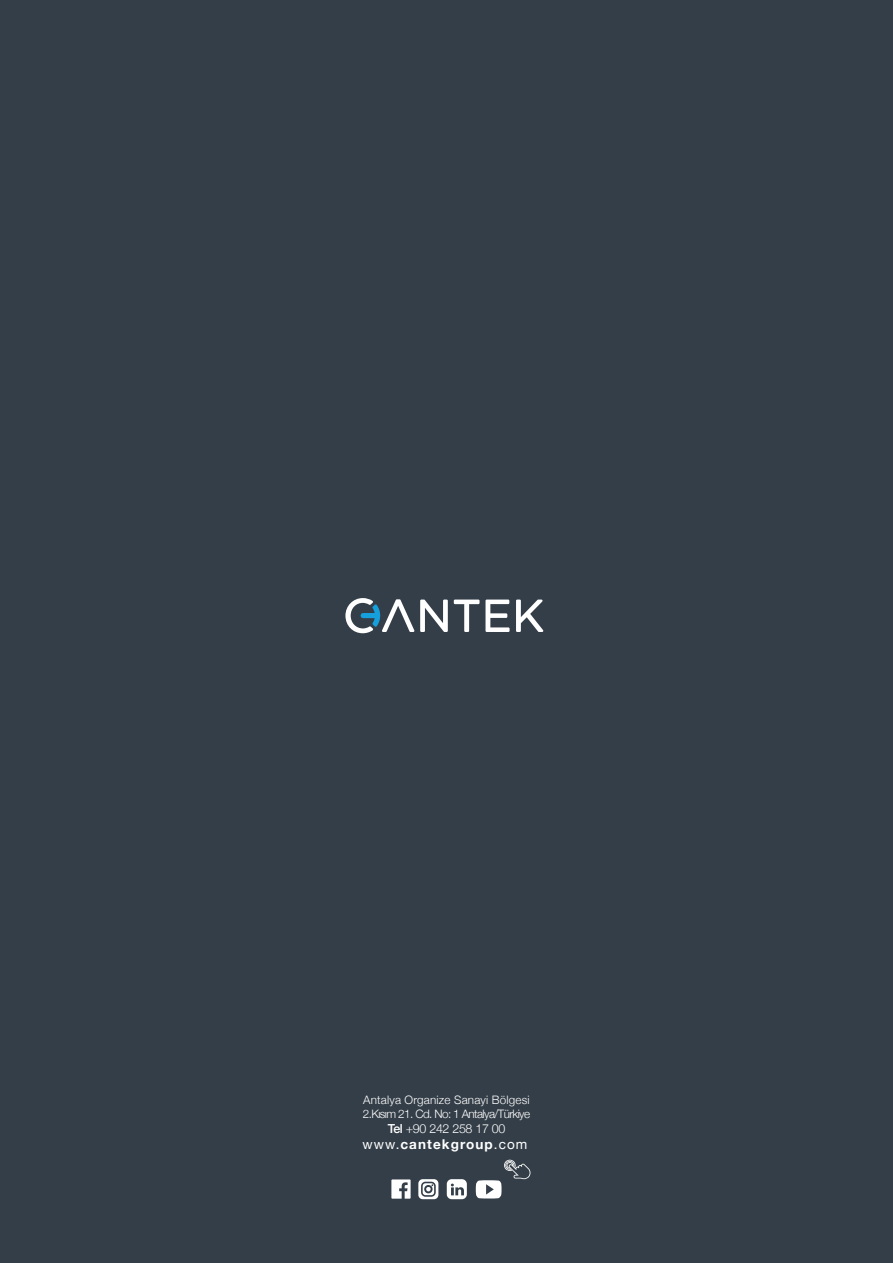
<style>
.page{position:relative;width:893px;height:1263px;background:#343e48}
.page>*{position:absolute;margin:0;border:0;box-sizing:border-box;transform-origin:0 0}
.t1{font:700 13.5px "Helvetica Neue";letter-spacing:.08em;color:#fff}
.t2{font:300 12.45px "Helvetica Neue";letter-spacing:-.025em;color:#fff}
.t3{font:300 11.7px/14px "Helvetica Neue";letter-spacing:.015em;color:#fff}
.s1{font-weight:500}
.s2{font-weight:400}
</style>
<div class="page">
<svg style="left:420px;top:599px;width:28px;height:33px"></svg>
<svg style="left:454px;top:599px;width:56px;height:33px"></svg>
<svg style="left:516px;top:599px;width:27px;height:33px"></svg>
<svg style="left:345px;top:598px;width:69px;height:35px"></svg>
<svg style="left:391px;top:1179px;width:20px;height:20px"></svg>
<svg style="left:418px;top:1179px;width:20px;height:20px"></svg>
<div style="left:447px;top:1179px;width:20px;height:20px;background:#fff;border-radius:5px"></div>
<svg style="left:451px;top:1183px;width:13px;height:12px"></svg>
<svg style="left:476px;top:1160px;width:55px;height:39px"></svg>
<p class="t3" style="left:363px;top:1092px;width:169px">Antalya Organize Sanayi Bölgesi<br>2.Kısım 21. Cd. No: 1 Antalya/Türkiye</p>
<p class="t2" style="left:388px;top:1118px;width:119px"><span class="s1">Tel</span> +90 242 258 17 00</p>
<p class="t1" style="left:362px;top:1133px;width:166px"><span class="s2">www.</span>cantekgroup<span class="s2">.com</span></p>
</div>
